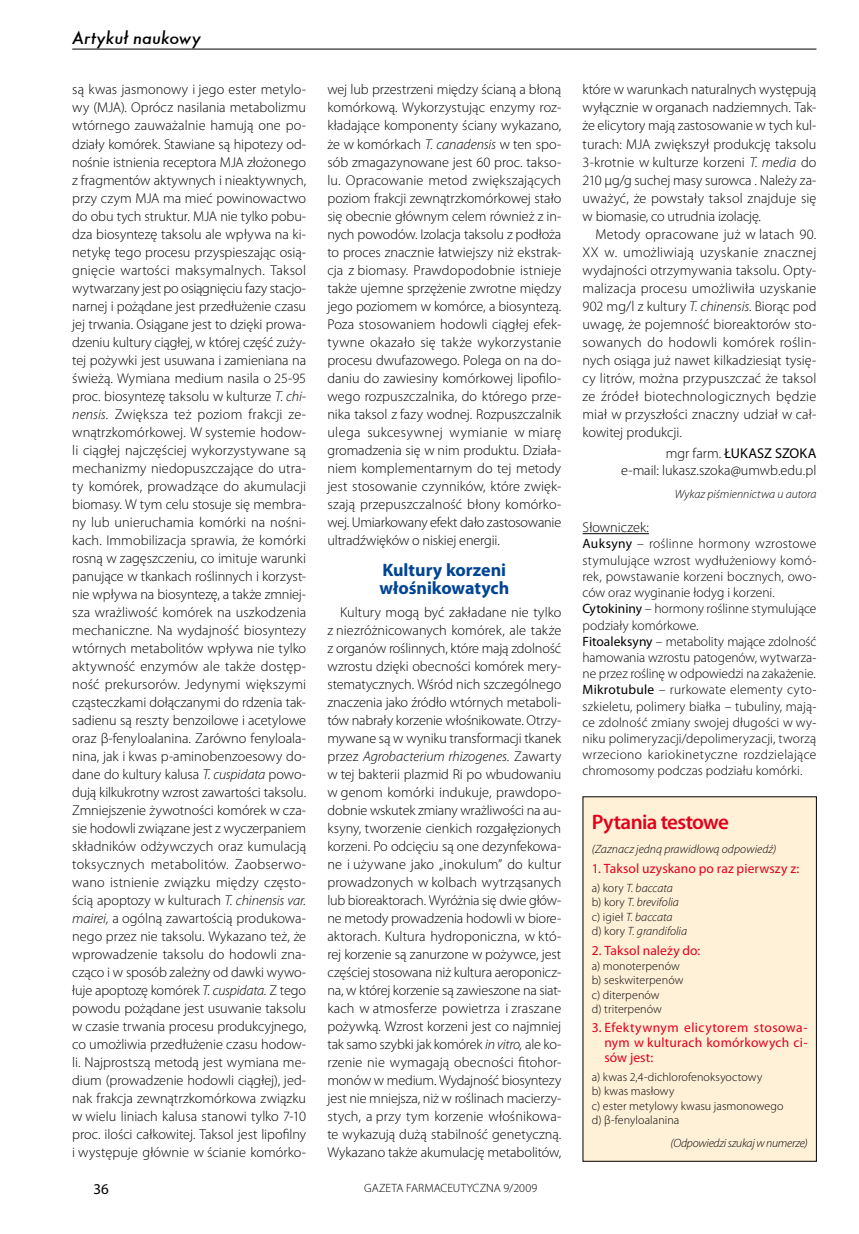
<style>
.page{position:relative;width:859px;height:1234px;background:#fff}
.page>*{position:absolute;margin:0;border:0;box-sizing:border-box;transform-origin:0 0}
.t1{font:600 21px "Myriad Pro";letter-spacing:-.03em;color:#e2001a}
.t2{font:700 18px/18px "Myriad Pro";color:#004494}
.t3{font:italic 500 16.5px "Futura";letter-spacing:.01em;color:#000}
.t4{font:15px "Myriad Pro";color:#000}
.t5{font:300 14.25px/18px "Myriad Pro";letter-spacing:-.005em;color:#000;text-align:justify}
.t6{font:300 13.5px/16.2px "Myriad Pro";letter-spacing:.005em;color:#000}
.t7{font:13.5px/15px "Myriad Pro";letter-spacing:.015em;color:#e2001a;text-align:justify}
.t8{font:300 12px/14.4px "Myriad Pro";letter-spacing:.005em;color:#000}
.t9{font:italic 300 12px/14.4px "Myriad Pro";color:#000}
.t10{font:italic 300 12px "Myriad Pro";letter-spacing:-.02em;color:#000}
.s1{font-style:italic}
.s2{font-weight:400}
.s3{font-style:normal}
</style>
<div class="page">
<hr style="left:583px;top:533px;width:66px;height:1px;background:#000">
<div style="left:583px;top:796px;width:233px;height:364px;background:#fff0d8"></div>
<div style="left:583px;top:796px;width:234px;height:365px;border:1px solid #000"></div>
<hr style="left:72px;top:49px;width:744px;height:1px;background:#000">
<p class="t3" style="left:72px;top:27px;width:130px">Artykuł naukowy</p>
<p class="t5" style="left:72px;top:81px;width:235px">są kwas jasmonowy i jego ester metylo&shy;wy (MJA). Oprócz nasilania metabolizmu wtórnego zauważalnie hamują one po&shy;działy komórek. Stawiane są hipotezy od&shy;nośnie istnienia receptora MJA złożonego z fragmentów aktywnych i nieaktywnych, przy czym MJA ma mieć powinowactwo do obu tych struktur. MJA nie tylko pobu&shy;dza biosyntezę taksolu ale wpływa na ki&shy;netykę tego procesu przyspieszając osią&shy;gnięcie wartości maksymalnych. Taksol wytwarzany jest po osiągnięciu fazy stacjo&shy;narnej i pożądane jest przedłużenie czasu jej trwania. Osiągane jest to dzięki prowa&shy;dzeniu kultury ciągłej, w której część zuży&shy;tej pożywki jest usuwana i zamieniana na świeżą. Wymiana medium nasila o 25-95 proc. biosyntezę taksolu w kulturze <span class="s1">T. chi&shy;nensis.</span> Zwiększa też poziom frakcji ze&shy;wnątrzkomórkowej. W systemie hodow&shy;li ciągłej najczęściej wykorzystywane są mechanizmy niedopuszczające do utra&shy;ty komórek, prowadzące do akumulacji biomasy. W tym celu stosuje się membra&shy;ny lub unieruchamia komórki na nośni&shy;kach. Immobilizacja sprawia, że komórki rosną w zagęszczeniu, co imituje warunki panujące w tkankach roślinnych i korzyst&shy;nie wpływa na biosyntezę, a także zmniej&shy;sza wrażliwość komórek na uszkodzenia mechaniczne. Na wydajność biosyntezy wtórnych metabolitów wpływa nie tylko aktywność enzymów ale także dostęp&shy;ność prekursorów. Jedynymi większymi cząsteczkami dołączanymi do rdzenia tak&shy;sadienu są reszty benzoilowe i acetylowe oraz β-fenyloalanina. Zarówno fenyloala&shy;nina, jak i kwas p-aminobenzoesowy do&shy;dane do kultury kalusa <span class="s1">T. cuspidata</span> powo&shy;dują kilkukrotny wzrost zawartości taksolu.<br>Zmniejszenie żywotności komórek w cza&shy;sie hodowli związane jest z wyczerpaniem składników odżywczych oraz kumulacją toksycznych metabolitów. Zaobserwo&shy;wano istnienie związku między często&shy;ścią apoptozy w kulturach <span class="s1">T. chinensis var. mairei,</span> a ogólną zawartością produkowa&shy;nego przez nie taksolu. Wykazano też, że wprowadzenie taksolu do hodowli zna&shy;cząco i w sposób zależny od dawki wywo&shy;łuje apoptozę komórek <span class="s1">T. cuspidata.</span> Z tego powodu pożądane jest usuwanie taksolu w czasie trwania procesu produkcyjnego, co umożliwia przedłużenie czasu hodow&shy;li. Najprostszą metodą jest wymiana me&shy;dium (prowadzenie hodowli ciągłej), jed&shy;nak frakcja zewnątrzkomórkowa związku w wielu liniach kalusa stanowi tylko 7-10 proc. ilości całkowitej. Taksol jest lipofilny i występuje głównie w ścianie komórko-</p>
<p class="t5" style="left:327px;top:81px;width:235px">wej lub przestrzeni między ścianą a błoną komórkową. Wykorzystując enzymy roz&shy;kładające komponenty ściany wykazano, że w komórkach <span class="s1">T. canadensis</span> w ten spo&shy;sób zmagazynowane jest 60 proc. takso&shy;lu. Opracowanie metod zwiększających poziom frakcji zewnątrzkomórkowej stało się obecnie głównym celem również z in&shy;nych powodów. Izolacja taksolu z podłoża to proces znacznie łatwiejszy niż ekstrak&shy;cja z biomasy. Prawdopodobnie istnieje także ujemne sprzężenie zwrotne między jego poziomem w komórce, a biosyntezą.<br>Poza stosowaniem hodowli ciągłej efek&shy;tywne okazało się także wykorzystanie procesu dwufazowego. Polega on na do&shy;daniu do zawiesiny komórkowej lipofilo&shy;wego rozpuszczalnika, do którego prze&shy;nika taksol z fazy wodnej. Rozpuszczalnik ulega sukcesywnej wymianie w miarę gromadzenia się w nim produktu. Działa&shy;niem komplementarnym do tej metody jest stosowanie czynników, które zwięk&shy;szają przepuszczalność błony komórko&shy;wej. Umiarkowany efekt dało zastosowanie ultradźwięków o niskiej energii.</p>
<p class="t2" style="left:379px;top:560px;width:131px">Kultury korzeni włośnikowatych</p>
<p class="t5" style="left:327px;top:603px;width:235px;text-indent:13px">Kultury mogą być zakładane nie tylko z niezróżnicowanych komórek, ale także z organów roślinnych, które mają zdolność wzrostu dzięki obecności komórek mery&shy;stematycznych. Wśród nich szczególnego znaczenia jako źródło wtórnych metaboli&shy;tów nabrały korzenie włośnikowate. Otrzy&shy;mywane są w wyniku transformacji tkanek przez <span class="s1">Agrobacterium rhizogenes.</span> Zawarty w tej bakterii plazmid Ri po wbudowaniu w genom komórki indukuje, prawdopo&shy;dobnie wskutek zmiany wrażliwości na au&shy;ksyny, tworzenie cienkich rozgałęzionych korzeni. Po odcięciu są one dezynfekowa&shy;ne i używane jako „inokulum” do kultur prowadzonych w kolbach wytrząsanych lub bioreaktorach. Wyróżnia się dwie głów&shy;ne metody prowadzenia hodowli w biore&shy;aktorach. Kultura hydroponiczna, w któ&shy;rej korzenie są zanurzone w pożywce, jest częściej stosowana niż kultura aeroponicz&shy;na, w której korzenie są zawieszone na siat&shy;kach w atmosferze powietrza i zraszane pożywką. Wzrost korzeni jest co najmniej tak samo szybki jak komórek <span class="s1">in vitro,</span> ale ko&shy;rzenie nie wymagają obecności fitohor&shy;monów w medium. Wydajność biosyntezy jest nie mniejsza, niż w roślinach macierzy&shy;stych, a przy tym korzenie włośnikowa&shy;te wykazują dużą stabilność genetyczną.<br>Wykazano także akumulację metabolitów,</p>
<p class="t4" style="left:94px;top:1179px;width:17px">36</p>
<p class="t8" style="left:364px;top:1180px;width:174px">GAZETA FARMACEUTYCZNA 9/2009</p>
<p class="t5" style="left:583px;top:81px;width:235px">które w warunkach naturalnych występują wyłącznie w organach nadziemnych. Tak&shy;że elicytory mają zastosowanie w tych kul&shy;turach: MJA zwiększył produkcję taksolu 3-krotnie w kulturze korzeni <span class="s1">T. media</span> do 210 μg/g suchej masy surowca . Należy za&shy;uważyć, że powstały taksol znajduje się w biomasie, co utrudnia izolację.</p>
<p class="t5" style="left:583px;top:225px;width:235px;text-indent:13px">Metody opracowane już w latach 90.<br>XX w. umożliwiają uzyskanie znacznej wydajności otrzymywania taksolu. Opty&shy;malizacja procesu umożliwiła uzyskanie 902 mg/l z kultury <span class="s1">T. chinensis.</span> Biorąc pod uwagę, że pojemność bioreaktorów sto&shy;sowanych do hodowli komórek roślin&shy;nych osiąga już nawet kilkadziesiąt tysię&shy;cy litrów, można przypuszczać że taksol ze źródeł biotechnologicznych będzie miał w przyszłości znaczny udział w cał&shy;kowitej produkcji.</p>
<p class="t5" style="left:621px;top:444px;width:197px;line-height:17.1px;text-align:right">mgr farm. <span class="s2">ŁUKASZ SZOKA<br></span>e-mail: lukasz.szoka@umwb.edu.pl</p>
<p class="t9" style="left:675px;top:486px;width:143px">Wykaz piśmiennictwa u autora</p>
<p class="t5" style="left:583px;top:518px;width:68px">Słowniczek:</p>
<p class="t6" style="left:583px;top:535px;width:235px"><span class="s2">Auksyny</span> – roślinne hormony wzrostowe stymulujące wzrost wydłużeniowy komó&shy;rek, powstawanie korzeni bocznych, owo&shy;ców oraz wyginanie łodyg i korzeni.<br><span class="s2">Cytokininy</span> – hormony roślinne stymulujące podziały komórkowe.<br><span class="s2">Fitoaleksyny</span> – metabolity mające zdolność hamowania wzrostu patogenów, wytwarza&shy;ne przez roślinę w odpowiedzi na zakażenie.<br><span class="s2">Mikrotubule</span> – rurkowate elementy cyto&shy;szkieletu, polimery białka – tubuliny, mają&shy;ce zdolność zmiany swojej długości w wy&shy;niku polimeryzacji/depolimeryzacji, tworzą wrzeciono kariokinetyczne rozdzielające chromosomy podczas podziału komórki.</p>
<h1 class="t1" style="left:592px;top:808px;width:139px">Pytania testowe</h1>
<p class="t9" style="left:592px;top:841px;width:186px">(Zaznacz jedną prawidłową odpowiedź)</p>
<p class="t7" style="left:592px;top:860px;width:209px">1. Taksol uzyskano po raz pierwszy z:</p>
<p class="t9" style="left:592px;top:880px;width:97px"><span class="s3">a) kory</span> T. baccata<br><span class="s3">b) kory</span> T. brevifolia <span class="s3">c) igieł</span> T. baccata<br><span class="s3">d) kory</span> T. grandifolia</p>
<p class="t7" style="left:592px;top:942px;width:110px">2. Taksol należy do:</p>
<p class="t8" style="left:592px;top:958px;width:93px">a) monoterpenów b) seskwiterpenów c) diterpenów<br>d) triterpenów</p>
<p class="t7" style="left:604px;top:1019px;width:205px;text-indent:-13px">3. Efektywnym elicytorem stosowa&shy;nym w kulturach komórkowych ci&shy;sów jest:</p>
<p class="t8" style="left:592px;top:1069px;width:193px">a) kwas 2,4-dichlorofenoksyoctowy<br>b) kwas masłowy<br>c) ester metylowy kwasu jasmonowego d) β-fenyloalanina</p>
<p class="t10" style="left:670px;top:1135px;width:138px">(Odpowiedzi szukaj wnumerze)</p>
</div>
